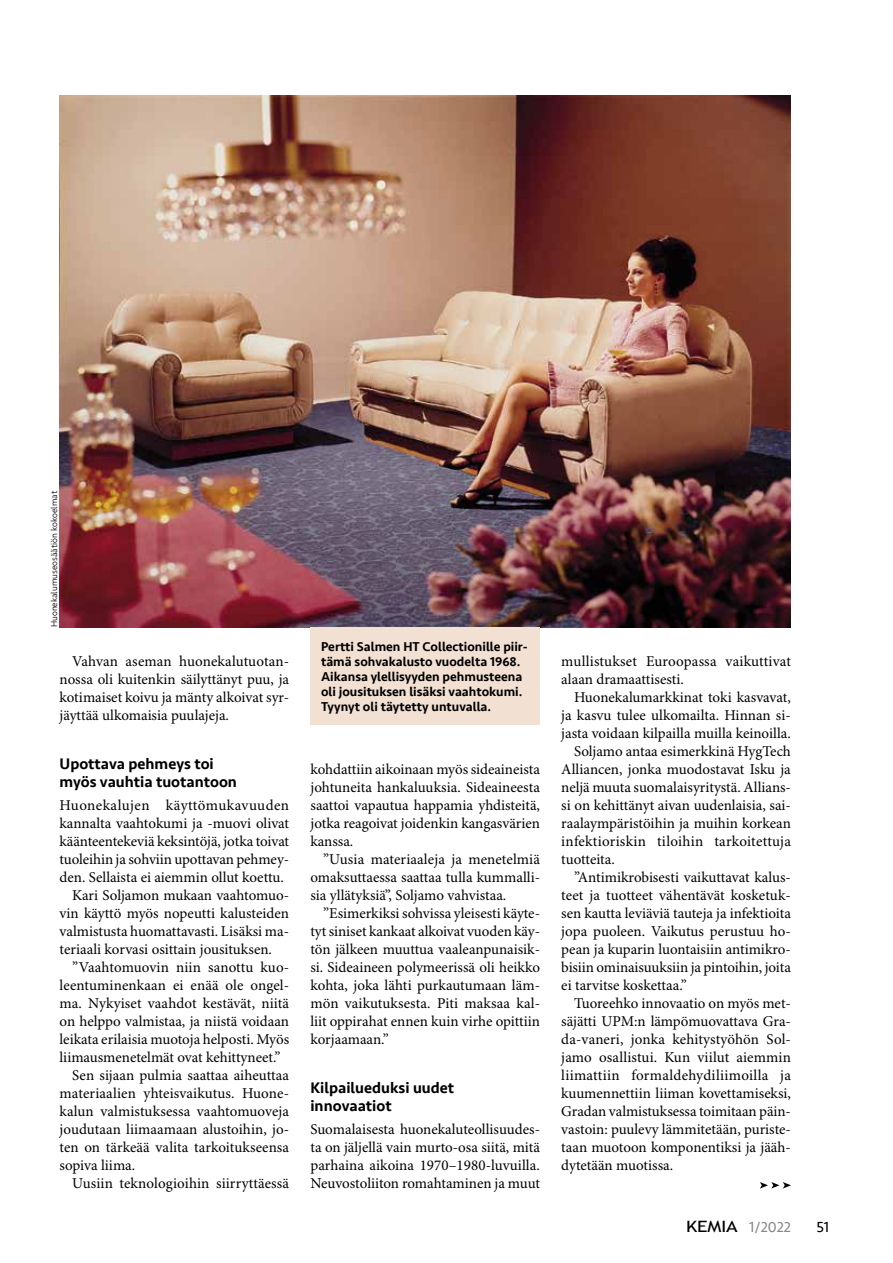
<style>
.page{position:relative;width:893px;height:1263px;background:#fff}
.page>*{position:absolute;margin:0;border:0;box-sizing:border-box;transform-origin:0 0}
.t1{font:500 15.75px/18px "Seravek";color:#000}
.t2{font:15px/18px "Minion Pro";color:#000;text-align:justify}
.t3{font:15px "Minion Pro";letter-spacing:.02em;color:#000}
.t4{font:15px "Minion Pro";letter-spacing:.03em;color:#000}
.t5{font:15px "Seravek";color:#888}
.t6{font:15px "Seravek";color:#000}
.t7{font:500 13.2px/15px "Seravek";color:#000}
.t8{font:300 9px "Seravek";color:#000}
.s1{font-family:"Trebuchet MS";font-size:15.6px;color:#000}
</style>
<div class="page">
<svg style="left:760px;top:1182px;width:31px;height:6px"></svg>
<img style="left:60px;top:96px;width:731px;height:531px">
<div style="left:310px;top:627px;width:230px;height:98px;background:#f2e0d2"></div>
<p class="t8" style="left:49px;top:627px;width:138px;rotate:-90deg">Huonekalumuseosäätiön kokoelmat</p>
<p class="t2" style="left:60px;top:653px;width:231px;text-indent:13px">Vahvan aseman huonekalutuotan&shy;nossa oli kuitenkin säilyttänyt puu, ja kotimaiset koivu ja mänty alkoivat syr&shy;jäyttää ulkomaisia puulajeja.</p>
<p class="t1" style="left:60px;top:755px;width:179px">Upottava pehmeys toi myös vauhtia tuotantoon</p>
<p class="t4" style="left:60px;top:796px;width:231px">Huonekalujen käyttömukavuuden</p>
<p class="t2" style="left:60px;top:815px;width:231px">kannalta vaahtokumi ja -muovi olivat</p>
<p class="t2" style="left:60px;top:833px;width:231px">käänteentekeviä keksintöjä, jotka toivat</p>
<p class="t2" style="left:60px;top:851px;width:231px">tuoleihin ja sohviin upottavan pehmey-</p>
<p class="t2" style="left:60px;top:869px;width:226px">den. Sellaista ei aiemmin ollut koettu.</p>
<p class="t2" style="left:72px;top:887px;width:218px">Kari Soljamon mukaan vaahtomuo-</p>
<p class="t2" style="left:60px;top:905px;width:231px">vin käyttö myös nopeutti kalusteiden</p>
<p class="t2" style="left:60px;top:923px;width:231px">valmistusta huomattavasti. Lisäksi ma-</p>
<p class="t2" style="left:60px;top:941px;width:214px">teriaali korvasi osittain jousituksen.</p>
<p class="t2" style="left:72px;top:959px;width:218px">”Vaahtomuovin niin sanottu kuo-</p>
<p class="t2" style="left:60px;top:977px;width:231px">leentuminenkaan ei enää ole ongel-</p>
<p class="t2" style="left:60px;top:995px;width:231px">ma. Nykyiset vaahdot kestävät, niitä</p>
<p class="t2" style="left:60px;top:1013px;width:231px">on helppo valmistaa, ja niistä voidaan</p>
<p class="t2" style="left:60px;top:1031px;width:231px">leikata erilaisia muotoja helposti. Myös</p>
<p class="t2" style="left:60px;top:1049px;width:222px">liimausmenetelmät ovat kehittyneet.”</p>
<p class="t2" style="left:72px;top:1067px;width:218px">Sen sijaan pulmia saattaa aiheuttaa</p>
<p class="t2" style="left:60px;top:1085px;width:231px">materiaalien yhteisvaikutus. Huone-</p>
<p class="t2" style="left:60px;top:1103px;width:231px">kalun valmistuksessa vaahtomuoveja</p>
<p class="t2" style="left:60px;top:1121px;width:231px">joudutaan liimaamaan alustoihin, jo-</p>
<p class="t2" style="left:60px;top:1139px;width:231px">ten on tärkeää valita tarkoitukseensa</p>
<p class="t2" style="left:60px;top:1157px;width:77px">sopiva liima.</p>
<p class="t2" style="left:72px;top:1175px;width:218px">Uusiin teknologioihin siirryttäessä</p>
<p class="t7" style="left:321px;top:639px;width:208px">Pertti Salmen HT Collectionille piir&shy;tämä sohvakalusto vuodelta 1968.<br>Aikansa ylellisyyden pehmusteena oli jousituksen lisäksi vaahtokumi.<br>Tyynyt oli täytetty untuvalla.</p>
<p class="t2" style="left:310px;top:761px;width:231px">kohdattiin aikoinaan myös sideaineista johtuneita hankaluuksia. Sideaineesta saattoi vapautua happamia yhdisteitä, jotka reagoivat joidenkin kangasvärien kanssa.</p>
<p class="t2" style="left:310px;top:851px;width:231px;text-indent:13px">”Uusia materiaaleja ja menetelmiä omaksuttaessa saattaa tulla kummalli&shy;sia yllätyksiä”, Soljamo vahvistaa.</p>
<p class="t2" style="left:310px;top:905px;width:231px;text-indent:13px">”Esimerkiksi sohvissa yleisesti käyte&shy;tyt siniset kankaat alkoivat vuoden käy&shy;tön jälkeen muuttua vaaleanpunaisik&shy;si. Sideaineen polymeerissä oli heikko kohta, joka lähti purkautumaan läm&shy;mön vaikutuksesta. Piti maksaa kal&shy;liit oppirahat ennen kuin virhe opittiin korjaamaan.”</p>
<p class="t1" style="left:310px;top:1079px;width:145px">Kilpailueduksi uudet innovaatiot</p>
<p class="t2" style="left:310px;top:1121px;width:231px">Suomalaisesta huonekaluteollisuudes&shy;ta on jäljellä vain murto-osa siitä, mitä parhaina aikoina 1970–1980-luvuilla.<br>Neuvostoliiton romahtaminen ja muut</p>
<p class="t2" style="left:561px;top:653px;width:231px">mullistukset Euroopassa vaikuttivat alaan dramaattisesti.</p>
<p class="t2" style="left:574px;top:689px;width:218px">Huonekalumarkkinat toki kasvavat,</p>
<p class="t2" style="left:561px;top:707px;width:231px">ja kasvu tulee ulkomailta. Hinnan si-</p>
<p class="t2" style="left:561px;top:725px;width:231px">jasta voidaan kilpailla muilla keinoilla.</p>
<p class="t2" style="left:574px;top:743px;width:218px">Soljamo antaa esimerkkinä HygTech</p>
<p class="t2" style="left:561px;top:761px;width:231px">Alliancen, jonka muodostavat Isku ja</p>
<p class="t2" style="left:561px;top:779px;width:231px">neljä muuta suomalaisyritystä. Allians-</p>
<p class="t2" style="left:561px;top:797px;width:231px">si on kehittänyt aivan uudenlaisia, sai-</p>
<p class="t2" style="left:561px;top:815px;width:231px">raalaympäristöihin ja muihin korkean</p>
<p class="t2" style="left:561px;top:833px;width:231px">infektioriskin tiloihin tarkoitettuja</p>
<p class="t2" style="left:561px;top:851px;width:55px">tuotteita.</p>
<p class="t2" style="left:574px;top:869px;width:218px">”Antimikrobisesti vaikuttavat kalus-</p>
<p class="t2" style="left:561px;top:887px;width:231px">teet ja tuotteet vähentävät kosketuk-</p>
<p class="t2" style="left:561px;top:905px;width:231px">sen kautta leviäviä tauteja ja infektioita</p>
<p class="t2" style="left:561px;top:923px;width:231px">jopa puoleen. Vaikutus perustuu ho-</p>
<p class="t2" style="left:561px;top:941px;width:231px">pean ja kuparin luontaisiin antimikro-</p>
<p class="t2" style="left:561px;top:959px;width:231px">bisiin ominaisuuksiin ja pintoihin, joita</p>
<p class="t2" style="left:561px;top:977px;width:127px">ei tarvitse koskettaa.”</p>
<p class="t2" style="left:574px;top:995px;width:218px">Tuoreehko innovaatio on myös met-</p>
<p class="t2" style="left:561px;top:1013px;width:231px">säjätti UPM:n lämpömuovattava Gra-</p>
<p class="t2" style="left:561px;top:1031px;width:231px">da-vaneri, jonka kehitystyöhön Sol-</p>
<p class="t2" style="left:561px;top:1049px;width:231px">jamo osallistui. Kun viilut aiemmin</p>
<p class="t3" style="left:561px;top:1066px;width:231px">liimattiin formaldehydiliimoilla ja</p>
<p class="t2" style="left:561px;top:1085px;width:231px">kuumennettiin liiman kovettamiseksi,</p>
<p class="t2" style="left:561px;top:1103px;width:231px">Gradan valmistuksessa toimitaan päin-</p>
<p class="t2" style="left:561px;top:1121px;width:231px">vastoin: puulevy lämmitetään, puriste-</p>
<p class="t2" style="left:561px;top:1139px;width:231px">taan muotoon komponentiksi ja jääh-</p>
<p class="t2" style="left:561px;top:1157px;width:113px">dytetään muotissa.</p>
<p class="t5" style="left:686px;top:1215px;width:106px"><span class="s1">KEMIA</span> 1/2022</p>
<p class="t6" style="left:816px;top:1215px;width:14px">51</p>
</div>
